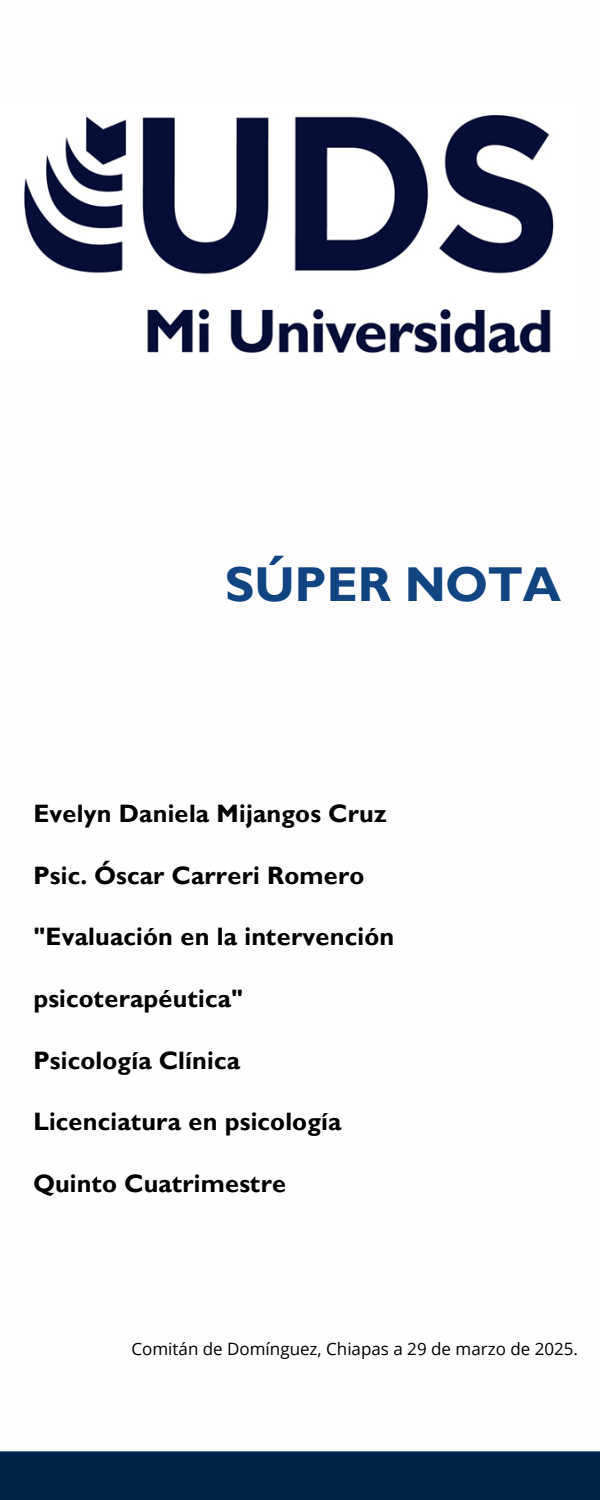
<style>
.page{position:relative;width:600px;height:1500px;background:#fff}
.page>*{position:absolute;margin:0;border:0;box-sizing:border-box;transform-origin:0 0}
.t1{font:700 49px "Gill Sans MT Std";color:#114480}
.t2{font:700 25.2px "Gill Sans MT Std";letter-spacing:.005em;color:#000}
.t3{font:17px "Open Sans";color:#000}
</style>
<div class="page">
<img style="left:24px;top:115px;width:530px;height:238px">
<div style="left:0;top:1451px;width:600px;height:49px;background:#002348"></div>
<p class="t1" style="left:225px;top:567px;width:338px">SÚPER NOTA</p>
<h1 class="t2" style="left:33px;top:805px;width:355px">Evelyn Daniela Mijangos Cruz</h1>
<h1 class="t2" style="left:33px;top:867px;width:333px">Psic. Óscar Carreri Romero</h1>
<h1 class="t2" style="left:33px;top:928px;width:362px">"Evaluación en la intervención</h1>
<h1 class="t2" style="left:33px;top:990px;width:211px">psicoterapéutica"</h1>
<h1 class="t2" style="left:33px;top:1052px;width:208px">Psicología Clínica</h1>
<h1 class="t2" style="left:33px;top:1113px;width:310px">Licenciatura en psicología</h1>
<h1 class="t2" style="left:33px;top:1175px;width:254px">Quinto Cuatrimestre</h1>
<h2 class="t3" style="left:131px;top:1337px;width:448px">Comitán de Domínguez, Chiapas a 29 de marzo de 2025.</h2>
</div>
